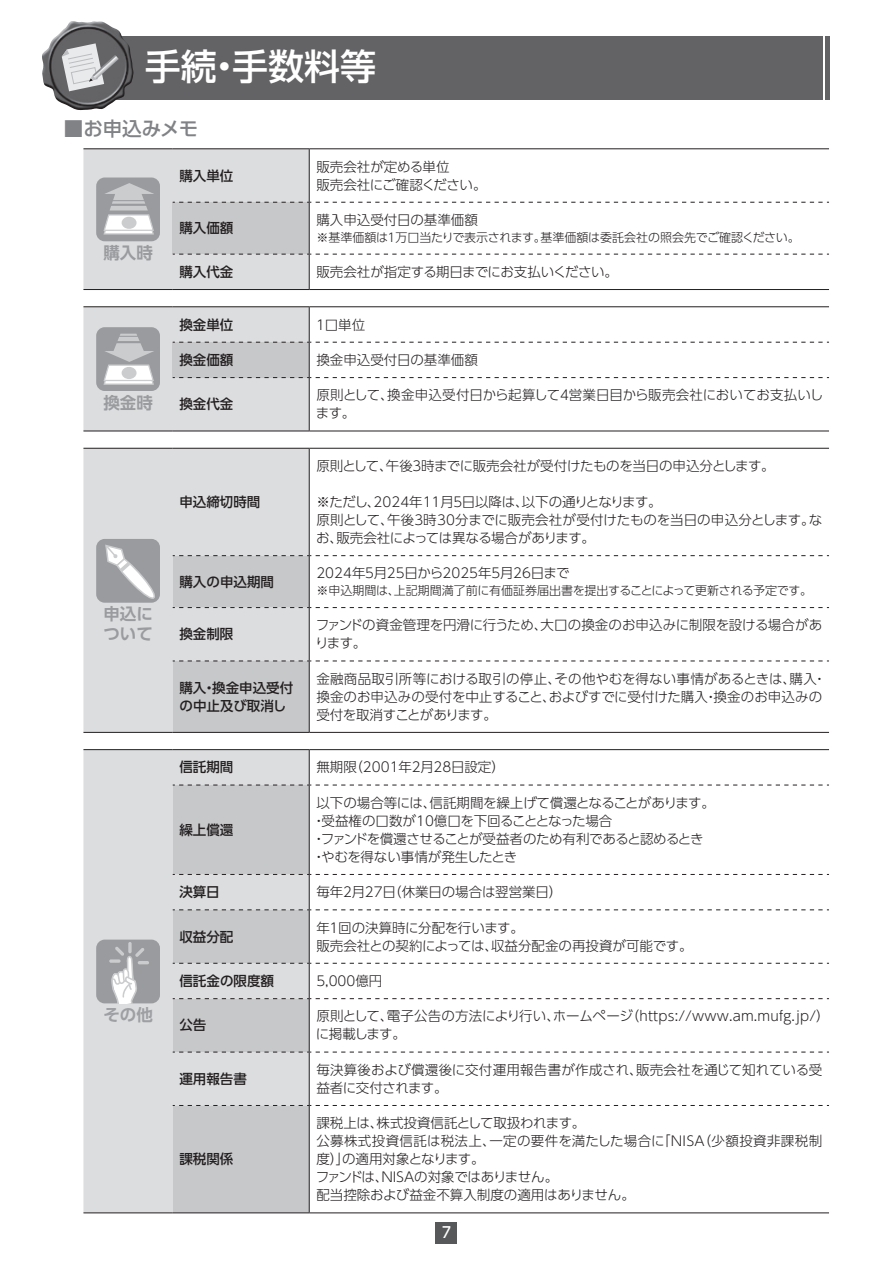
<style>
.page{position:relative;width:893px;height:1263px;background:#fff}
.page>*{position:absolute;margin:0;border:0;box-sizing:border-box;transform-origin:0 0}
.t1{font:500 36px "UD Shin Go Pro";color:#fff}
.t2{font:500 19.5px "UD Shin Go Pro";letter-spacing:-.005em;color:#808285}
.t3{font:700 16.5px/19.5px "UD Shin Go Pro De";color:#999b9e}
.t4{font:700 16.5px "UD Shin Go Pro De";color:#9d9fa2}
.t5{font:500 15px "UD Shin Go Pro";color:#fff;scale:.9 1}
.t6{font:300 13.5px/18px "UD Shin Go Pro";color:#231f20}
.t7{font:300 13.5px/18px "UD Shin Go Pro";letter-spacing:-.02em;color:#231f20}
.t8{font:500 13.5px/18px "UD Shin Go Pro";color:#231f20}
.t9{font:300 13.5px "UD Shin Go Pro";letter-spacing:-.03em;color:#231f20}
.t10{font:300 12px "UD Shin Go Pro";letter-spacing:-.02em;color:#231f20}
</style>
<div class="page">
<div style="left:436px;top:1222px;width:21px;height:21px;background:#57585a"></div>
<div style="left:83px;top:36px;width:740px;height:63px;background:#636366"></div>
<hr style="left:825px;top:36px;width:4px;height:63px;background:#636366">
<img style="left:42px;top:21px;width:92px;height:90px">
<svg style="left:62px;top:43px;width:57px;height:48px"></svg>
<hr style="left:83px;top:148px;width:90px;height:1px;background:#231f20">
<hr style="left:173px;top:148px;width:136px;height:1px;background:#231f20">
<hr style="left:309px;top:148px;width:520px;height:1px;background:#231f20">
<hr style="left:83px;top:289px;width:90px;height:1px;background:#231f20">
<hr style="left:173px;top:289px;width:136px;height:1px;background:#231f20">
<hr style="left:309px;top:289px;width:520px;height:1px;background:#231f20">
<svg style="left:83px;top:149px;width:746px;height:140px"></svg>
<hr style="left:83px;top:306px;width:90px;height:1px;background:#231f20">
<hr style="left:83px;top:431px;width:90px;height:1px;background:#231f20">
<hr style="left:173px;top:306px;width:136px;height:1px;background:#231f20">
<hr style="left:309px;top:306px;width:520px;height:1px;background:#231f20">
<hr style="left:173px;top:431px;width:136px;height:1px;background:#231f20">
<hr style="left:309px;top:431px;width:520px;height:1px;background:#231f20">
<svg style="left:83px;top:307px;width:746px;height:124px"></svg>
<div style="left:83px;top:449px;width:226px;height:283px;background:#dcdddf"></div>
<hr style="left:83px;top:732px;width:90px;height:1px;background:#231f20">
<hr style="left:309px;top:449px;width:1px;height:106px;background:#231f20">
<hr style="left:173px;top:732px;width:136px;height:1px;background:#231f20">
<hr style="left:309px;top:732px;width:520px;height:1px;background:#231f20">
<hr style="left:83px;top:448px;width:90px;height:1px;background:#231f20">
<hr style="left:173px;top:448px;width:136px;height:1px;background:#231f20">
<hr style="left:309px;top:448px;width:520px;height:1px;background:#231f20">
<svg style="left:173px;top:555px;width:656px;height:177px"></svg>
<div style="left:96px;top:539px;width:64px;height:64px;background:#999b9e;border-radius:9px"></div>
<svg style="left:104px;top:543px;width:56px;height:63px"></svg>
<div style="left:83px;top:750px;width:226px;height:462px;background:#dcdddf"></div>
<svg style="left:173px;top:786px;width:136px;height:426px;background:#cccdcf"></svg>
<hr style="left:83px;top:749px;width:90px;height:1px;background:#231f20">
<hr style="left:173px;top:749px;width:136px;height:1px;background:#231f20">
<hr style="left:309px;top:749px;width:520px;height:1px;background:#231f20">
<hr style="left:309px;top:750px;width:1px;height:35px;background:#231f20">
<hr style="left:309px;top:785px;width:1px;height:89px;background:#231f20">
<hr style="left:309px;top:875px;width:1px;height:34px;background:#231f20">
<hr style="left:309px;top:910px;width:1px;height:53px;background:#231f20">
<hr style="left:309px;top:964px;width:1px;height:34px;background:#231f20">
<hr style="left:309px;top:999px;width:1px;height:53px;background:#231f20">
<hr style="left:309px;top:1052px;width:1px;height:53px;background:#231f20">
<hr style="left:309px;top:1106px;width:1px;height:106px;background:#231f20">
<svg style="left:173px;top:785px;width:656px;height:1px"></svg>
<svg style="left:173px;top:874px;width:656px;height:1px"></svg>
<svg style="left:173px;top:909px;width:656px;height:1px"></svg>
<svg style="left:173px;top:963px;width:656px;height:1px"></svg>
<svg style="left:173px;top:998px;width:656px;height:1px"></svg>
<svg style="left:173px;top:1052px;width:656px;height:1px"></svg>
<svg style="left:173px;top:1105px;width:656px;height:1px"></svg>
<hr style="left:83px;top:1212px;width:90px;height:1px;background:#231f20">
<hr style="left:173px;top:1212px;width:136px;height:1px;background:#231f20">
<hr style="left:309px;top:1212px;width:520px;height:1px;background:#231f20">
<div style="left:96px;top:940px;width:64px;height:63px;background:#999b9e;border-radius:9px"></div>
<svg style="left:128px;top:942px;width:4px;height:11px"></svg>
<svg style="left:111px;top:946px;width:38px;height:57px"></svg>
<h1 class="t1" style="left:145px;top:37px;width:233px">手続・手数料等</h1>
<h2 class="t2" style="left:64px;top:112px;width:136px">■お申込みメモ</h2>
<p class="t3" style="left:103px;top:242px;width:51px">購入時</p>
<p class="t3" style="left:103px;top:392px;width:51px">換金時</p>
<p class="t3" style="left:103px;top:604px;width:51px">申込について</p>
<p class="t4" style="left:103px;top:1001px;width:51px">その他</p>
<p class="t8" style="left:179px;top:166px;width:55px">購入単位</p>
<p class="t6" style="left:316px;top:157px;width:172px">販売会社が定める単位<br>販売会社にご確認ください。</p>
<p class="t8" style="left:179px;top:219px;width:55px">購入価額</p>
<p class="t6" style="left:316px;top:210px;width:163px">購入申込受付日の基準価額</p>
<p class="t10" style="left:316px;top:227px;width:485px">※基準価額は１万口当たりで表示されます。基準価額は委託会社の照会先でご確認ください。</p>
<p class="t8" style="left:179px;top:262px;width:55px">購入代金</p>
<p class="t7" style="left:316px;top:262px;width:303px">販売会社が指定する期日までにお支払いください。</p>
<p class="t8" style="left:179px;top:315px;width:55px">換金単位</p>
<p class="t6" style="left:314px;top:315px;width:53px">１口単位</p>
<p class="t8" style="left:179px;top:350px;width:55px">換金価額</p>
<p class="t6" style="left:316px;top:350px;width:163px">換金申込受付日の基準価額</p>
<p class="t8" style="left:179px;top:395px;width:55px">換金代金</p>
<p class="t6" style="left:316px;top:386px;width:509px">原則として、換金申込受付日から起算して４営業日目から販売会社においてお支払いします。</p>
<p class="t8" style="left:179px;top:493px;width:82px">申込締切時間</p>
<p class="t8" style="left:179px;top:572px;width:96px">購入の申込期間</p>
<p class="t9" style="left:316px;top:455px;width:460px">原則として、午後３時までに販売会社が受付けたものを当日の申込分とします。</p>
<p class="t6" style="left:316px;top:492px;width:508px">※ただし、2024年11月５日以降は、以下の通りとなります。<br>原則として、午後３時30分までに販売会社が受付けたものを当日の申込分とします。なお、販売会社によっては異なる場合があります。</p>
<p class="t7" style="left:316px;top:564px;width:255px">2024年５月25日から2025年５月26日まで</p>
<p class="t10" style="left:316px;top:581px;width:497px">※申込期間は、上記期間満了前に有価証券届出書を提出することによって更新される予定です。</p>
<p class="t8" style="left:179px;top:625px;width:55px">換金制限</p>
<p class="t6" style="left:315px;top:616px;width:509px">ファンドの資金管理を円滑に行うため、大口の換金のお申込みに制限を設ける場合があります。</p>
<p class="t8" style="left:179px;top:678px;width:115px">購入・換金申込受付の中止及び取消し</p>
<p class="t6" style="left:316px;top:669px;width:512px">金融商品取引所等における取引の停止、その他やむを得ない事情があるときは、購入・換金のお申込みの受付を中止すること、およびすでに受付けた購入・換金のお申込みの受付を取消すことがあります。</p>
<p class="t8" style="left:179px;top:758px;width:55px">信託期間</p>
<p class="t6" style="left:316px;top:758px;width:190px">無期限（2001年２月28日設定）</p>
<p class="t8" style="left:179px;top:820px;width:55px">繰上償還</p>
<p class="t7" style="left:312px;top:793px;width:404px;text-indent:4px">以下の場合等には、信託期間を繰上げて償還となることがあります。・受益権の口数が10億口を下回ることとなった場合<br>・ファンドを償還させることが受益者のため有利であると認めるとき・やむを得ない事情が発生したとき</p>
<p class="t8" style="left:179px;top:883px;width:42px">決算日</p>
<p class="t7" style="left:316px;top:883px;width:247px">毎年２月27日（休業日の場合は翌営業日）</p>
<p class="t8" style="left:179px;top:927px;width:55px">収益分配</p>
<p class="t6" style="left:316px;top:918px;width:378px">年１回の決算時に分配を行います。<br>販売会社との契約によっては、収益分配金の再投資が可能です。</p>
<p class="t8" style="left:179px;top:971px;width:96px">信託金の限度額</p>
<p class="t6" style="left:316px;top:971px;width:68px">5,000億円</p>
<p class="t8" style="left:179px;top:1016px;width:28px">公告</p>
<p class="t6" style="left:316px;top:1007px;width:515px">原則として、電子公告の方法により行い、ホームページ（https://www.am.mufg.jp/）に掲載します。</p>
<p class="t8" style="left:179px;top:1069px;width:69px">運用報告書</p>
<p class="t6" style="left:316px;top:1060px;width:507px">毎決算後および償還後に交付運用報告書が作成され、販売会社を通じて知れている受益者に交付されます。</p>
<p class="t8" style="left:179px;top:1150px;width:55px">課税関係</p>
<p class="t6" style="left:316px;top:1114px;width:508px">課税上は、株式投資信託として取扱われます。<br>公募株式投資信託は税法上、一定の要件を満たした場合に「ＮＩＳＡ（少額投資非課税制度）」の適用対象となります。<br>ファンドは、ＮＩＳＡの対象ではありません。<br>配当控除および益金不算入制度の適用はありません。</p>
<p class="t5" style="left:442px;top:1220px;width:11px">7</p>
</div>
